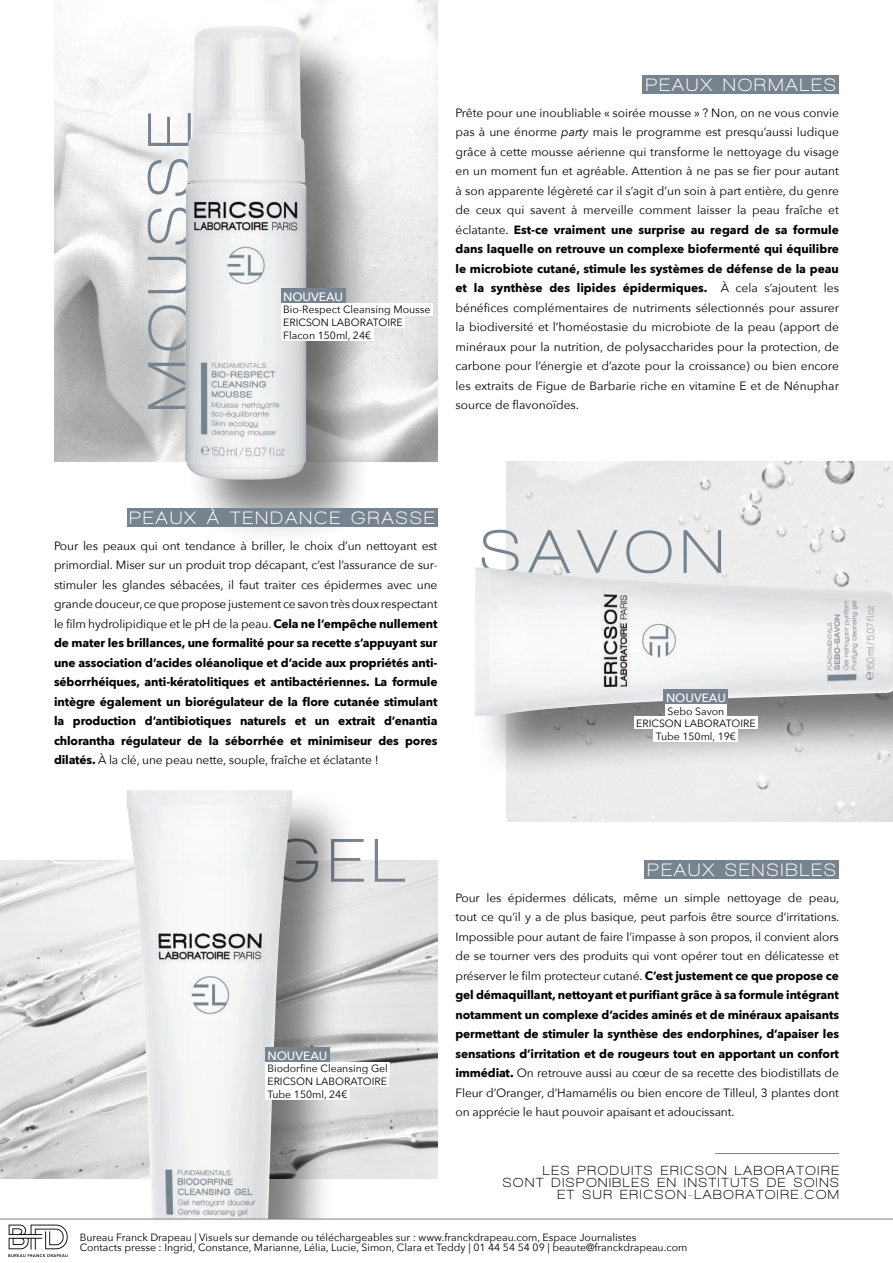
<style>
.page{position:relative;width:893px;height:1263px;background:#fff}
.page>*{position:absolute;margin:0;border:0;box-sizing:border-box;transform-origin:0 0}
.t1{font:700 63px "Walkway";letter-spacing:.13em;color:#77838e}
.t2{font:700 18.3px "Walkway";letter-spacing:.13em;color:#fff}
.t3{font:700 13.5px/12px "Walkway";letter-spacing:.125em;color:#000;text-align:right}
.t4{font:12px/19.5px "Avenir Next";letter-spacing:-.01em;color:#000;text-align:justify}
.t5{font:700 12px/19.5px "Avenir Next";letter-spacing:-.01em;color:#000;text-align:justify}
.t6{font:500 12px "Avenir Next";color:#fff}
.t7{font:10.5px/12.6px "Avenir Next";color:#000}
.s1{font-style:italic}
.s2{font-weight:700}
.s3{font-weight:400}
</style>
<div class="page">
<img style="left:0;top:860px;width:437px;height:318px">
<div style="left:127px;top:789px;width:231px;height:474px;background:#000;opacity:.5"></div>
<img style="left:127px;top:790px;width:165px;height:429px">
<div style="left:506px;top:462px;width:387px;height:359px;background:#ececec"></div>
<div style="left:643px;top:75px;width:196px;height:19px;background:#77838e"></div>
<img style="left:54px;top:0;width:383px;height:462px">
<div style="left:185px;top:26px;width:187px;height:520px;background:#000;opacity:.5"></div>
<img style="left:185px;top:26px;width:121px;height:454px">
<div style="left:127px;top:508px;width:310px;height:19px;background:#77838e"></div>
<div style="left:645px;top:860px;width:194px;height:19px;background:#77838e"></div>
<div style="left:474px;top:568px;width:419px;height:213px;background:#000;opacity:.5"></div>
<img style="left:474px;top:567px;width:419px;height:149px">
<svg style="left:0;top:1219px;width:893px;height:44px"></svg>
<div style="left:281px;top:289px;width:64px;height:14px;background:#77838e"></div>
<div style="left:281px;top:303px;width:152px;height:12px;background:#fff"></div>
<div style="left:281px;top:315px;width:124px;height:13px;background:#fff"></div>
<div style="left:281px;top:328px;width:92px;height:13px;background:#fff"></div>
<div style="left:664px;top:690px;width:64px;height:14px;background:#77838e"></div>
<div style="left:665px;top:704px;width:61px;height:13px;background:#fff"></div>
<div style="left:634px;top:717px;width:124px;height:12px;background:#fff"></div>
<div style="left:654px;top:729px;width:84px;height:13px;background:#fff"></div>
<div style="left:265px;top:1048px;width:64px;height:14px;background:#77838e"></div>
<div style="left:265px;top:1062px;width:125px;height:12px;background:#fff"></div>
<div style="left:265px;top:1074px;width:124px;height:13px;background:#fff"></div>
<div style="left:265px;top:1087px;width:85px;height:13px;background:#fff"></div>
<hr style="left:715px;top:1153px;width:124px;height:1px;background:#77838e">
<h1 class="t1" style="left:136px;top:412px;width:300px;rotate:-90deg">MOUSSE</h1>
<p class="t6" style="left:283px;top:286px;width:61px">NOUVEAU</p>
<p class="t7" style="left:283px;top:303px;width:149px">Bio-Respect Cleansing Mousse<br>ERICSON LABORATOIRE<br>Flacon 150ml, 24€</p>
<h2 class="t2" style="left:646px;top:75px;width:192px">PEAUX NORMALES</h2>
<p class="t4" style="left:455px;top:102px;width:385px">Prête pour une inoubliable « soirée mousse » ? Non, on ne vous convie pas à une énorme <span class="s1">party</span> mais le programme est presqu’aussi ludique grâce à cette mousse aérienne qui transforme le nettoyage du visage en un moment fun et agréable. Attention à ne pas se fier pour autant à son apparente légèreté car il s’agit d’un soin à part entière, du genre de ceux qui savent à merveille comment laisser la peau fraîche et éclatante. <span class="s2">Est-ce vraiment une surprise au regard de sa formule dans laquelle on retrouve un complexe biofermenté qui équilibre le microbiote cutané, stimule les systèmes de défense de la peau et la synthèse des lipides épidermiques.</span> À cela s’ajoutent les bénéfices complémentaires de nutriments sélectionnés pour assurer la biodiversité et l’homéostasie du microbiote de la peau (apport de minéraux pour la nutrition, de polysaccharides pour la protection, de carbone pour l’énergie et d’azote pour la croissance) ou bien encore les extraits de Figue de Barbarie riche en vitamine E et de Nénuphar source de flavonoïdes.</p>
<h2 class="t2" style="left:129px;top:508px;width:307px">PEAUX À TENDANCE GRASSE</h2>
<p class="t5" style="left:54px;top:536px;width:385px"><span class="s3">Pour les peaux qui ont tendance à briller, le choix d’un nettoyant est primordial. Miser sur un produit trop décapant, c’est l’assurance de sur&shy;stimuler les glandes sébacées, il faut traiter ces épidermes avec une grande douceur, ce que propose justement ce savon très doux respectant le film hydrolipidique et le pH de la peau.</span> Cela ne l’empêche nullement de mater les brillances, une formalité pour sa recette s’appuyant sur une association d’acides oléanolique et d’acide aux propriétés anti&shy;séborrhéiques, anti-kératolitiques et antibactériennes. La formule intègre également un biorégulateur de la flore cutanée stimulant la production d’antibiotiques naturels et un extrait d’enantia chlorantha régulateur de la séborrhée et minimiseur des pores dilatés. <span class="s3">À la clé, une peau nette, souple, fraîche et éclatante !</span></p>
<h1 class="t1" style="left:480px;top:518px;width:245px">SAVON</h1>
<p class="t6" style="left:666px;top:687px;width:61px">NOUVEAU</p>
<p class="t7" style="left:636px;top:704px;width:121px;text-align:center">Sebo Savon<br>ERICSON LABORATOIRE<br>Tube 150ml, 19€</p>
<h1 class="t1" style="left:272px;top:827px;width:133px">GEL</h1>
<p class="t6" style="left:267px;top:1045px;width:61px">NOUVEAU</p>
<p class="t7" style="left:267px;top:1062px;width:122px;text-align:justify">Biodorfine Cleansing Gel ERICSON LABORATOIRE Tube 150ml, 24€</p>
<h2 class="t2" style="left:648px;top:860px;width:190px">PEAUX SENSIBLES</h2>
<p class="t4" style="left:455px;top:887px;width:385px">Pour les épidermes délicats, même un simple nettoyage de peau, tout ce qu’il y a de plus basique, peut parfois être source d’irritations.<br>Impossible pour autant de faire l’impasse à son propos, il convient alors de se tourner vers des produits qui vont opérer tout en délicatesse et préserver le film protecteur cutané. <span class="s2">C’est justement ce que propose ce gel démaquillant, nettoyant et purifiant grâce à sa formule intégrant notamment un complexe d’acides aminés et de minéraux apaisants permettant de stimuler la synthèse des endorphines, d’apaiser les sensations d’irritation et de rougeurs tout en apportant un confort immédiat.</span> On retrouve aussi au cœur de sa recette des biodistillats de Fleur d’Oranger, d’Hamamélis ou bien encore de Tilleul, 3 plantes dont on apprécie le haut pouvoir apaisant et adoucissant.</p>
<p class="t3" style="left:503px;top:1165px;width:338px">LES PRODUITS ERICSON LABORATOIRE<br>SONT DISPONIBLES EN INSTITUTS DE SOINS<br>ET SUR ERICSON-LABORATOIRE.COM</p>
<p class="t7" style="left:80px;top:1231px;width:609px;line-height:10.5px">Bureau Franck Drapeau | Visuels sur demande ou téléchargeables sur : www.franckdrapeau.com, Espace Journalistes<br>Contacts presse : Ingrid, Constance, Marianne, Lélia, Lucie, Simon, Clara et Teddy | 01 44 54 54 09 | beaute@franckdrapeau.com</p>
</div>
